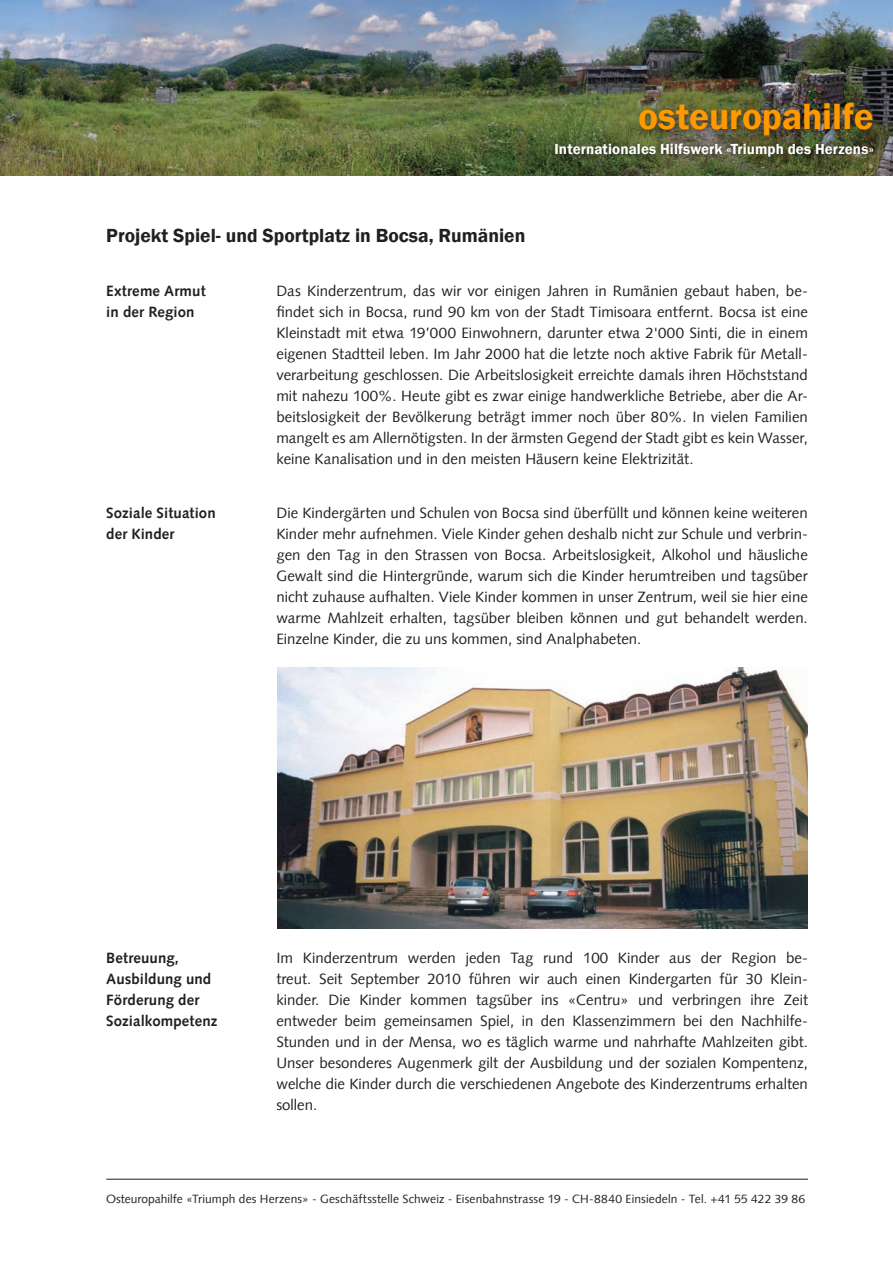
<style>
.page{position:relative;width:893px;height:1263px;background:#fff}
.page>*{position:absolute;margin:0;border:0;box-sizing:border-box;transform-origin:0 0}
.t1{font:600 37.5px "Franklin Gothic";letter-spacing:-.005em;color:#f90}
.t2{font:600 19.5px "Franklin Gothic";color:#231f20}
.t3{font:15px/21px "Syntax LT";color:#231f20;text-align:justify}
.t4{font:700 15px/21px "Syntax LT";letter-spacing:.01em;color:#231f20}
.t5{font:600 15px "Franklin Gothic";letter-spacing:.005em;color:#fff}
.t6{font:12px "Syntax LT";letter-spacing:.01em;color:#231f20}
</style>
<div class="page">
<hr style="left:106px;top:1179px;width:702px;height:1px;background:#231f20">
<img style="left:0;top:0;width:893px;height:176px">
<div style="left:552px;top:100px;width:326px;height:62px;background:#231f20;opacity:.5"></div>
<img style="left:277px;top:667px;width:531px;height:261px">
<p class="t1" style="left:638px;top:93px;width:237px">osteuropahilfe</p>
<p class="t5" style="left:555px;top:140px;width:321px">Internationales Hilfswerk «Triumph des Herzens»</p>
<p class="t2" style="left:106px;top:224px;width:421px">Projekt Spiel- und Sportplatz in Bocsa, Rumänien</p>
<p class="t4" style="left:106px;top:280px;width:101px">Extreme Armut in der Region</p>
<p class="t3" style="left:276px;top:280px;width:533px">Das Kinderzentrum, das wir vor einigen Jahren in Rumänien gebaut haben, be&shy;findet sich in Bocsa, rund 90 km von der Stadt Timisoara entfernt. Bocsa ist eine Kleinstadt mit etwa 19’000 Einwohnern, darunter etwa 2'000 Sinti, die in einem eigenen Stadtteil leben. Im Jahr 2000 hat die letzte noch aktive Fabrik für Metall&shy;verarbeitung geschlossen. Die Arbeitslosigkeit erreichte damals ihren Höchststand mit nahezu 100%. Heute gibt es zwar einige handwerkliche Betriebe, aber die Ar&shy;beitslosigkeit der Bevölkerung beträgt immer noch über 80%. In vielen Familien mangelt es am Allernötigsten. In der ärmsten Gegend der Stadt gibt es kein Wasser, keine Kanalisation und in den meisten Häusern keine Elektrizität.</p>
<p class="t4" style="left:106px;top:502px;width:111px">Soziale Situation der Kinder</p>
<p class="t3" style="left:276px;top:502px;width:533px">Die Kindergärten und Schulen von Bocsa sind überfüllt und können keine weiteren Kinder mehr aufnehmen. Viele Kinder gehen deshalb nicht zur Schule und verbrin&shy;gen den Tag in den Strassen von Bocsa. Arbeitslosigkeit, Alkohol und häusliche Gewalt sind die Hintergründe, warum sich die Kinder herumtreiben und tagsüber nicht zuhause aufhalten. Viele Kinder kommen in unser Zentrum, weil sie hier eine warme Mahlzeit erhalten, tagsüber bleiben können und gut behandelt werden.<br>Einzelne Kinder, die zu uns kommen, sind Analphabeten.</p>
<p class="t4" style="left:106px;top:947px;width:74px">Betreuung,</p>
<p class="t4" style="left:106px;top:968px;width:113px">Ausbildung und<br>Förderung der<br>Sozialkompetenz</p>
<p class="t3" style="left:276px;top:947px;width:533px">Im Kinderzentrum werden jeden Tag rund 100 Kinder aus der Region be&shy;treut. Seit September 2010 führen wir auch einen Kindergarten für 30 Klein&shy;kinder. Die Kinder kommen tagsüber ins «Centru» und verbringen ihre Zeit entweder beim gemeinsamen Spiel, in den Klassenzimmern bei den Nachhilfe-Stunden und in der Mensa, wo es täglich warme und nahrhafte Mahlzeiten gibt.<br>Unser besonderes Augenmerk gilt der Ausbildung und der sozialen Kompentenz, welche die Kinder durch die verschiedenen Angebote des Kinderzentrums erhalten sollen.</p>
<p class="t6" style="left:106px;top:1192px;width:700px">Osteuropahilfe «Triumph des Herzens» - Geschäftsstelle Schweiz - Eisenbahnstrasse 19 - CH-8840 Einsiedeln - Tel. +41 55 422 39 86</p>
</div>
